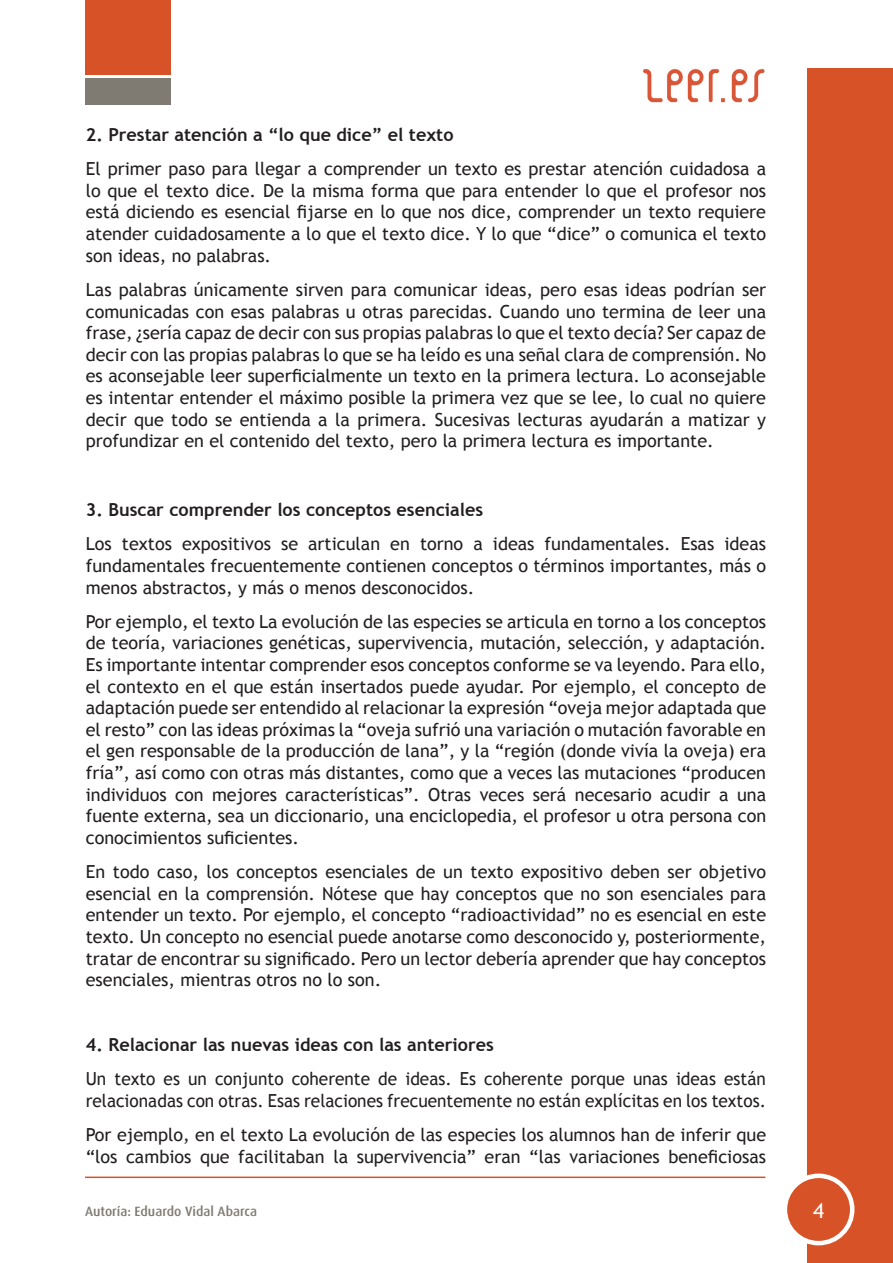
<style>
.page{position:relative;width:893px;height:1263px;background:#fff}
.page>*{position:absolute;margin:0;border:0;box-sizing:border-box;transform-origin:0 0}
.t1{font:21px "Trebuchet MS";color:#fff}
.t2{font:18px/21.6px "Trebuchet MS";color:#231f20;text-align:justify}
.t3{font:18px/21.6px "Trebuchet MS";color:#231f20;scale:.96 1}
.t4{font:700 18px "Trebuchet MS";color:#231f20}
.t5{font:500 13.5px "Dax";color:#7f7b72}
</style>
<div class="page">
<div style="left:85px;top:0;width:85px;height:74px;background:#d75327"></div>
<div style="left:85px;top:78px;width:85px;height:27px;background:#7f7b72"></div>
<hr style="left:85px;top:1176px;width:680px;height:2px;background:#d75327">
<div style="left:808px;top:68px;width:85px;height:1195px;background:#d75327"></div>
<div style="left:785px;top:1176px;width:67px;height:67px;background:#d75327;border-radius:50%"></div>
<div style="left:783px;top:1173px;width:71px;height:72px;border:4px solid #fff;border-radius:50%"></div>
<img style="left:642px;top:68px;width:123px;height:35px">
<p class="t4" style="left:86px;top:123px;width:369px">2. Prestar atención a “lo que dice” el texto</p>
<p class="t2" style="left:86px;top:158px;width:682px">El primer paso para llegar a comprender un texto es prestar atención cuidadosa a lo que el texto dice. De la misma forma que para entender lo que el profesor nos está diciendo es esencial fijarse en lo que nos dice, comprender un texto requiere atender cuidadosamente a lo que el texto dice. Y lo que “dice” o comunica el texto son ideas, no palabras.</p>
<p class="t2" style="left:86px;top:279px;width:682px">Las palabras únicamente sirven para comunicar ideas, pero esas ideas podrían ser comunicadas con esas palabras u otras parecidas. Cuando uno termina de leer una frase, ¿sería capaz de decir con sus propias palabras lo que el texto decía? Ser capaz de decir con las propias palabras lo que se ha leído es una señal clara de comprensión. No es aconsejable leer superficialmente un texto en la primera lectura. Lo aconsejable es intentar entender el máximo posible la primera vez que se lee, lo cual no quiere decir que todo se entienda a la primera. Sucesivas lecturas ayudarán a matizar y profundizar en el contenido del texto, pero la primera lectura es importante.</p>
<p class="t4" style="left:86px;top:498px;width:399px">3. Buscar comprender los conceptos esenciales</p>
<p class="t2" style="left:86px;top:533px;width:682px">Los textos expositivos se articulan en torno a ideas fundamentales. Esas ideas fundamentales frecuentemente contienen conceptos o términos importantes, más o menos abstractos, y más o menos desconocidos.</p>
<p class="t2" style="left:86px;top:611px;width:682px">Por ejemplo, el texto La evolución de las especies se articula en torno a los conceptos de teoría, variaciones genéticas, supervivencia, mutación, selección, y adaptación.<br>Es importante intentar comprender esos conceptos conforme se va leyendo. Para ello, el contexto en el que están insertados puede ayudar. Por ejemplo, el concepto de adaptación puede ser entendido al relacionar la expresión “oveja mejor adaptada que el resto” con las ideas próximas la “oveja sufrió una variación o mutación favorable en el gen responsable de la producción de lana”, y la “región (donde vivía la oveja) era fría”, así como con otras más distantes, como que a veces las mutaciones “producen individuos con mejores características”. Otras veces será necesario acudir a una fuente externa, sea un diccionario, una enciclopedia, el profesor u otra persona con conocimientos suficientes.</p>
<p class="t2" style="left:86px;top:861px;width:682px">En todo caso, los conceptos esenciales de un texto expositivo deben ser objetivo esencial en la comprensión. Nótese que hay conceptos que no son esenciales para entender un texto. Por ejemplo, el concepto “radioactividad” no es esencial en este texto. Un concepto no esencial puede anotarse como desconocido y, posteriormente, tratar de encontrar su significado. Pero un lector debería aprender que hay conceptos esenciales, mientras otros no lo son.</p>
<p class="t4" style="left:86px;top:1033px;width:410px">4. Relacionar las nuevas ideas con las anteriores</p>
<p class="t3" style="left:86px;top:1068px;width:710px">Un texto es un conjunto coherente de ideas. Es coherente porque unas ideas están relacionadas con otras. Esas relaciones frecuentemente no están explícitas en los textos.</p>
<p class="t2" style="left:86px;top:1124px;width:682px">Por ejemplo, en el texto La evolución de las especies los alumnos han de inferir que “los cambios que facilitaban la supervivencia” eran “las variaciones beneficiosas</p>
<p class="t5" style="left:85px;top:1204px;width:174px">Autoría: Eduardo Vidal Abarca</p>
<p class="t1" style="left:813px;top:1198px;width:13px">4</p>
</div>
